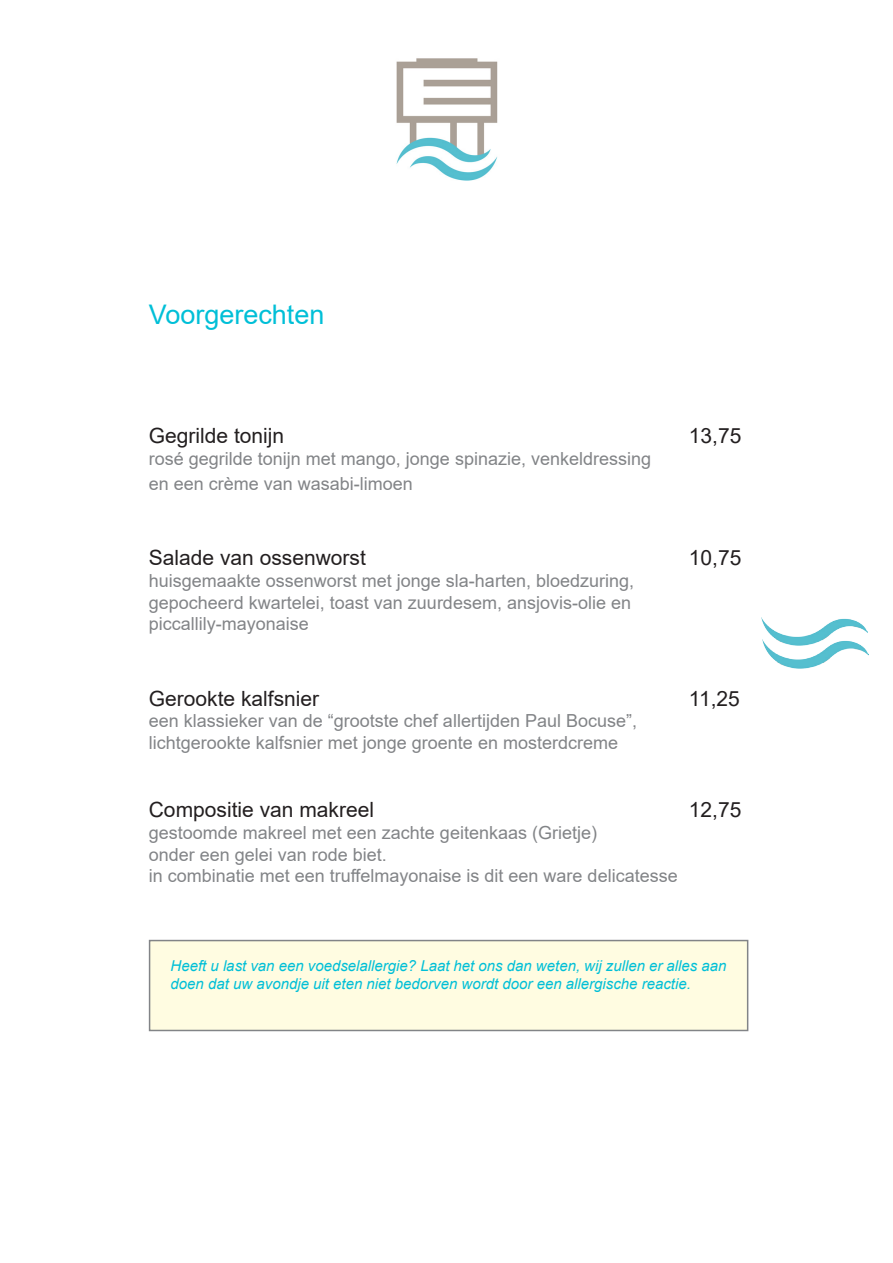
<style>
.page{position:relative;width:893px;height:1263px;background:#fff}
.page>*{position:absolute;margin:0;border:0;box-sizing:border-box;transform-origin:0 0}
.t1{font:27px "Arial";color:#00bfd7}
.t2{font:21px "Arial";color:#231f20}
.t3{font:18px "Arial";color:#828487}
.t4{font:italic 15px/18px "Arial";color:#00bfd7}
</style>
<div class="page">
<img style="left:761px;top:617px;width:106px;height:22px">
<img style="left:396px;top:58px;width:102px;height:123px">
<img style="left:762px;top:639px;width:107px;height:29px">
<div style="left:149px;top:940px;width:599px;height:91px;background:#fffce1;border:2px solid #828487"></div>
<p class="t1" style="left:149px;top:296px;width:177px">Voorgerechten</p>
<p class="t2" style="left:149px;top:421px;width:137px">Gegrilde tonijn</p>
<p class="t2" style="left:689px;top:421px;width:54px">13,75</p>
<p class="t3" style="left:149px;top:446px;width:504px">rosé gegrilde tonijn met mango, jonge spinazie, venkeldressing</p>
<p class="t3" style="left:149px;top:471px;width:266px">en een crème van wasabi-limoen</p>
<p class="t2" style="left:149px;top:544px;width:219px">Salade van ossenworst</p>
<p class="t2" style="left:689px;top:544px;width:54px">10,75</p>
<p class="t3" style="left:149px;top:568px;width:487px">huisgemaakte ossenworst met jonge sla-harten, bloedzuring,</p>
<p class="t3" style="left:149px;top:590px;width:484px">gepocheerd kwartelei, toast van zuurdesem, ansjovis-olie en</p>
<p class="t3" style="left:149px;top:611px;width:162px">piccallily-mayonaise</p>
<p class="t2" style="left:149px;top:684px;width:172px">Gerookte kalfsnier</p>
<p class="t2" style="left:689px;top:684px;width:52px">11,25</p>
<p class="t3" style="left:149px;top:709px;width:490px">een klassieker van de “grootste chef allertijden Paul Bocuse”,</p>
<p class="t3" style="left:149px;top:730px;width:471px">lichtgerookte kalfsnier met jonge groente en mosterdcreme</p>
<p class="t2" style="left:149px;top:796px;width:227px">Compositie van makreel</p>
<p class="t2" style="left:689px;top:796px;width:54px">12,75</p>
<p class="t3" style="left:149px;top:820px;width:450px">gestoomde makreel met een zachte geitenkaas (Grietje)</p>
<p class="t3" style="left:149px;top:842px;width:240px">onder een gelei van rode biet.</p>
<p class="t3" style="left:149px;top:863px;width:530px">in combinatie met een truffelmayonaise is dit een ware delicatesse</p>
<p class="t4" style="left:171px;top:957px;width:557px">Heeft u last van een voedselallergie? Laat het ons dan weten, wij zullen er alles aan doen dat uw avondje uit eten niet bedorven wordt door een allergische reactie.</p>
</div>
